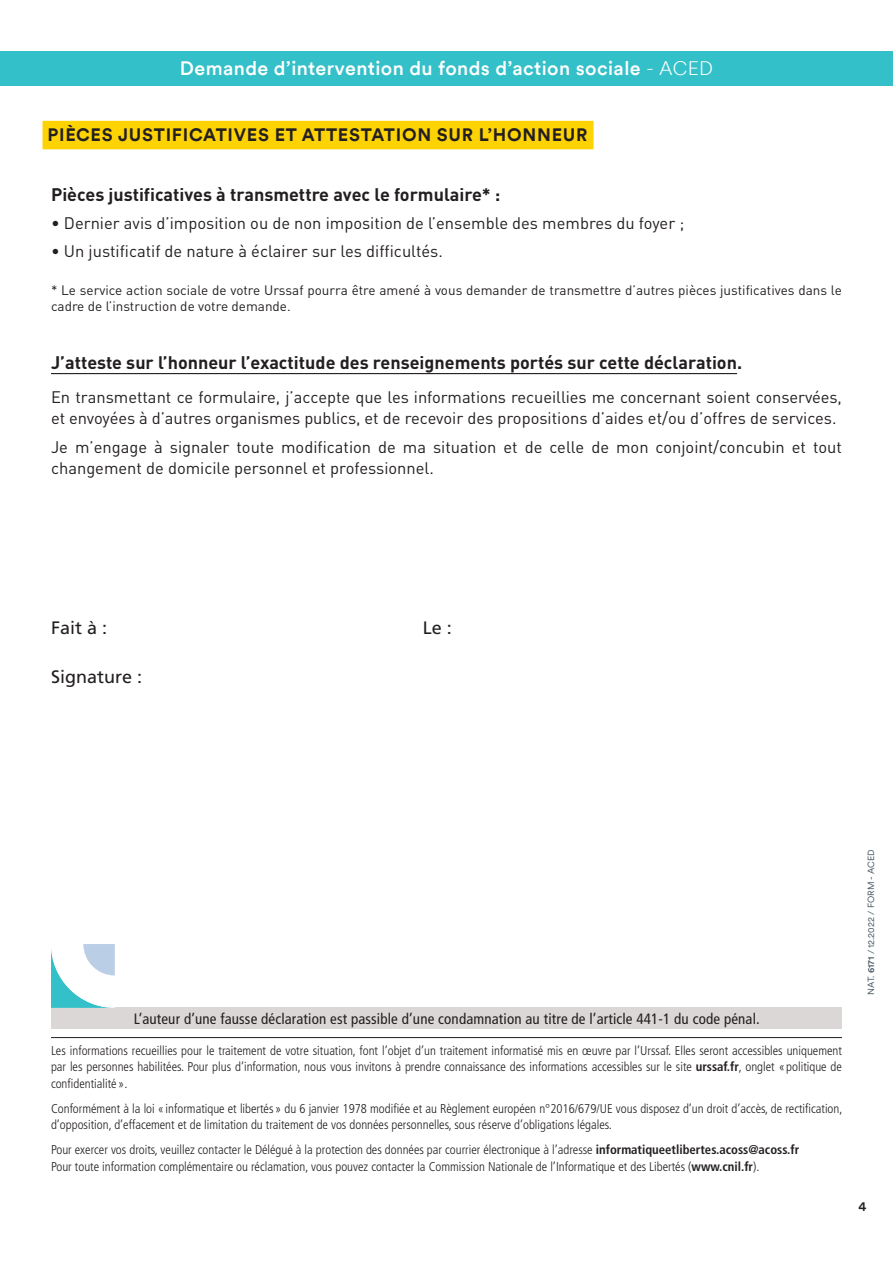
<style>
.page{position:relative;width:893px;height:1263px;background:#fff}
.page>*{position:absolute;margin:0;border:0;box-sizing:border-box;transform-origin:0 0}
.t1{font:500 19.5px "Circular";letter-spacing:.02em;color:#fff}
.t2{font:700 18px "DINOT";color:#231f20}
.t3{font:700 18px "Circular";letter-spacing:.04em;color:#231f20}
.t4{font:18px "Frutiger LT Std";color:#231f20}
.t5{font:16.5px/21px "DINOT";color:#231f20}
.t6{font:condensed 15px "Frutiger LT Std";letter-spacing:.01em;color:#231f20}
.t7{font:13.5px/16.2px "DINOT";color:#231f20}
.t8{font:500 13.5px "Circular";color:#231f20}
.t9{font:300 condensed 12.75px/16.5px "Frutiger LT Std";color:#231f20}
.t10{font:9px "Circular";color:#45555f}
.s1{font-weight:300}
.s2{font-weight:700}
.s3{font-weight:500}
</style>
<div class="page">
<div style="left:0;top:51px;width:893px;height:34px;background:#33c0c9"></div>
<div style="left:43px;top:121px;width:550px;height:28px;background:#fed304"></div>
<hr style="left:51px;top:373px;width:686px;height:1px;background:#231f20">
<hr style="left:51px;top:1037px;width:791px;height:1px;background:#231f20">
<div style="left:51px;top:1008px;width:791px;height:21px;background:#dad7d6"></div>
<svg style="left:51px;top:944px;width:64px;height:64px"></svg>
<h1 class="t1" style="left:180px;top:55px;width:535px">Demande d’intervention du fonds d’action sociale <span class="s1">- ACED</span></h1>
<h2 class="t3" style="left:48px;top:122px;width:541px">PIÈCES JUSTIFICATIVES ET ATTESTATION SUR L’HONNEUR</h2>
<h2 class="t2" style="left:51px;top:183px;width:451px">Pièces justificatives à transmettre avec le formulaire* :</h2>
<p class="t5" style="left:51px;top:212px;width:635px">• Dernier avis d’imposition ou de non imposition de l’ensemble des membres du foyer ;</p>
<p class="t5" style="left:51px;top:241px;width:393px">• Un justificatif de nature à éclairer sur les difficultés.</p>
<p class="t7" style="left:51px;top:282px;width:792px">* Le service action sociale de votre Urssaf pourra être amené à vous demander de transmettre d’autres pièces justificatives dans le cadre de l’instruction de votre demande.</p>
<h2 class="t2" style="left:51px;top:351px;width:693px">J’atteste sur l’honneur l’exactitude des renseignements portés sur cette déclaration.</h2>
<p class="t5" style="left:51px;top:386px;width:792px">En transmettant ce formulaire, j’accepte que les informations recueillies me concernant soient conservées, et envoyées à d’autres organismes publics, et de recevoir des propositions d’aides et/ou d’offres de services.</p>
<p class="t5" style="left:51px;top:437px;width:792px">Je m’engage à signaler toute modification de ma situation et de celle de mon conjoint/concubin et tout changement de domicile personnel et professionnel.</p>
<h2 class="t4" style="left:51px;top:617px;width:58px">Fait à :</h2>
<h2 class="t4" style="left:423px;top:617px;width:31px">Le :</h2>
<h2 class="t4" style="left:51px;top:666px;width:93px">Signature :</h2>
<p class="t6" style="left:134px;top:1010px;width:627px">L’auteur d’une fausse déclaration est passible d’une condamnation au titre de l’article 441-1 du code pénal.</p>
<p class="t9" style="left:51px;top:1042px;width:792px;text-align:justify">Les informations recueillies pour le traitement de votre situation, font l’objet d’un traitement informatisé mis en œuvre par l’Urssaf. Elles seront accessibles uniquement par les personnes habilitées. Pour plus d’information, nous vous invitons à prendre connaissance des informations accessibles sur le site <span class="s2">urssaf.fr</span>, onglet «politique de confidentialité ».</p>
<p class="t9" style="left:51px;top:1100px;width:793px">Conformément à la loi « informatique et libertés » du 6 janvier 1978 modifiée et au Règlement européen n°2016/679/UE vous disposez d’un droit d’accès, de rectification, d’opposition, d’effacement et de limitation du traitement de vos données personnelles, sous réserve d’obligations légales.</p>
<p class="t9" style="left:51px;top:1142px;width:750px">Pour exercer vos droits, veuillez contacter le Délégué à la protection des données par courrier électronique à l’adresse <span class="s2">informatiqueetlibertes.acoss@acoss.fr<br></span>Pour toute information complémentaire ou réclamation, vous pouvez contacter la Commission Nationale de l’Informatique et des Libertés (<span class="s2">www.cnil.fr</span>).</p>
<p class="t10" style="left:865px;top:995px;width:147px;rotate:-90deg">NAT. <span class="s3">6171</span> / 12.2022 / FORM - ACED</p>
<p class="t8" style="left:858px;top:1197px;width:10px">4</p>
</div>
